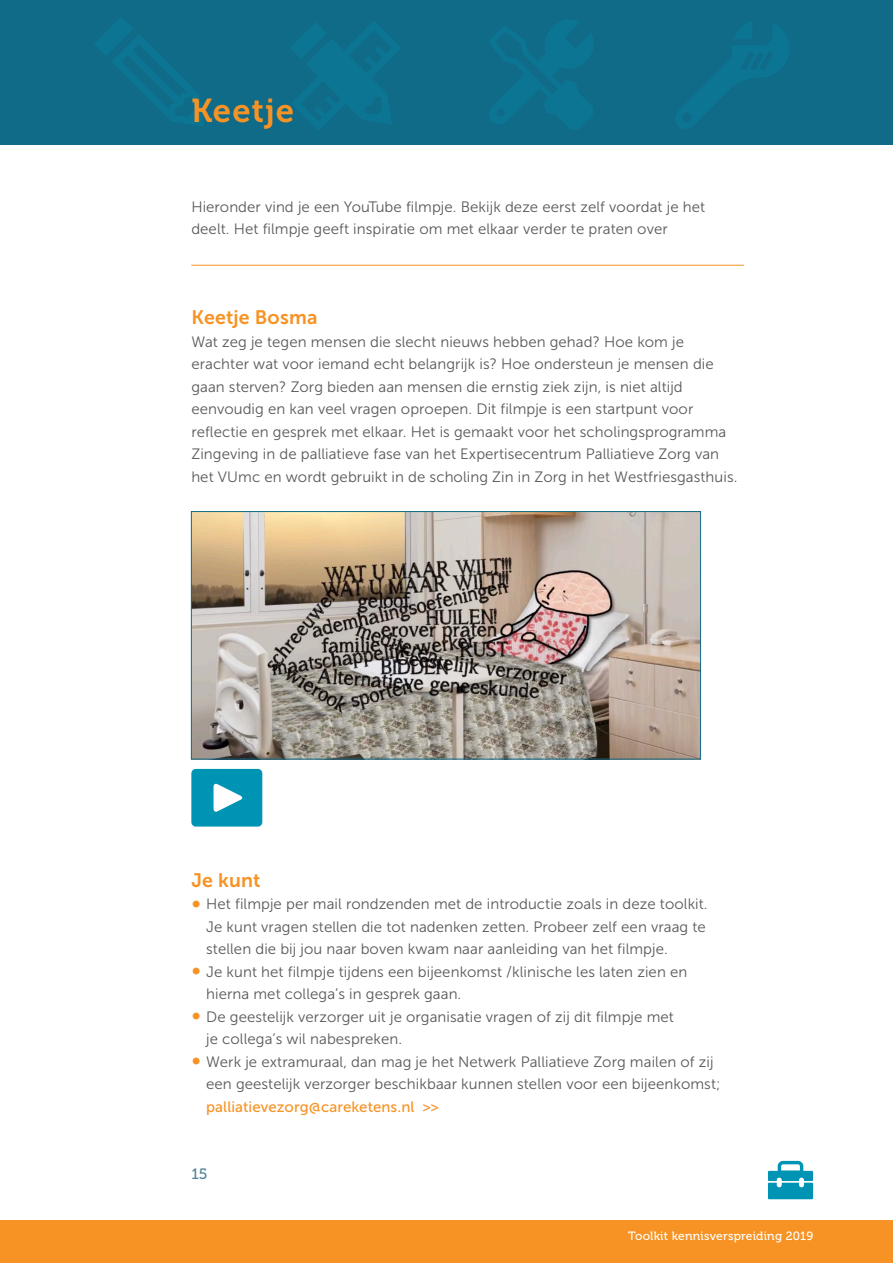
<style>
.page{position:relative;width:893px;height:1263px;background:#fff}
.page>*{position:absolute;margin:0;border:0;box-sizing:border-box;transform-origin:0 0}
.kop_oranje{font:33px "Museo 700";letter-spacing:.03em;color:#f79324}
.je_kunt{font:19.5px "Museo Sans 700";letter-spacing:.01em;color:#f79324}
.plat{font:15px/22.5px "Museo Sans 300";letter-spacing:.005em;color:#57585a}
.t1{font:15px "Museo 500";color:#56849d}
.t2{font:12px "Museo 500";letter-spacing:.02em;color:#fff}
.s1{font-size:24px;color:#f79324}
.s2{font-family:"Museo Sans 500";color:#f79324}
</style>
<div class="page">
<div style="left:0;top:1220px;width:893px;height:43px;background:#f79324"></div>
<svg style="left:768px;top:1161px;width:45px;height:38px"></svg>
<div style="left:0;top:0;width:893px;height:144px;background:#106b88"></div>
<svg style="left:489px;top:20px;width:104px;height:109px"></svg>
<svg style="left:95px;top:17px;width:108px;height:109px"></svg>
<svg style="left:291px;top:22px;width:109px;height:108px"></svg>
<svg style="left:676px;top:22px;width:113px;height:107px"></svg>
<hr style="left:191px;top:265px;width:553px;height:1px;background:#f79324">
<img style="left:193px;top:513px;width:506px;height:244px">
<div style="left:191px;top:511px;width:510px;height:248px;border:1px solid #106b88"></div>
<div style="left:191px;top:769px;width:71px;height:57px;background:#0094b4;border-radius:4px"></div>
<svg style="left:214px;top:783px;width:29px;height:29px"></svg>
<p class="kop_oranje" style="left:191px;top:92px;width:104px">Keetje</p>
<p class="plat" style="left:191px;top:195px;width:515px">Hieronder vind je een YouTube filmpje. Bekijk deze eerst zelf voordat je het deelt. Het filmpje geeft inspiratie om met elkaar verder te praten over</p>
<p class="je_kunt" style="left:191px;top:306px;width:128px">Keetje Bosma</p>
<p class="plat" style="left:191px;top:330px;width:548px">Wat zeg je tegen mensen die slecht nieuws hebben gehad? Hoe kom je erachter wat voor iemand echt belangrijk is? Hoe ondersteun je mensen die gaan sterven? Zorg bieden aan mensen die ernstig ziek zijn, is niet altijd eenvoudig en kan veel vragen oproepen. Dit filmpje is een startpunt voor reflectie en gesprek met elkaar. Het is gemaakt voor het scholingsprogramma Zingeving in de palliatieve fase van het Expertisecentrum Palliatieve Zorg van het VUmc en wordt gebruikt in de scholing Zin in Zorg in het Westfriesgasthuis.</p>
<p class="je_kunt" style="left:191px;top:869px;width:71px">Je kunt</p>
<p class="plat" style="left:206px;top:893px;width:503px;text-align:justify;text-indent:-15px"><span class="s1">•</span> Het filmpje per mail rondzenden met de introductie zoals in deze toolkit.<br>Je kunt vragen stellen die tot nadenken zetten. Probeer zelf een vraag te stellen die bij jou naar boven kwam naar aanleiding van het filmpje.</p>
<p class="plat" style="left:206px;top:960px;width:483px;text-indent:-15px"><span class="s1">•</span> Je kunt het filmpje tijdens een bijeenkomst /klinische les laten zien en hierna met collega’s in gesprek gaan.</p>
<p class="plat" style="left:206px;top:1005px;width:469px;text-indent:-15px"><span class="s1">•</span> De geestelijk verzorger uit je organisatie vragen of zij dit filmpje met je collega’s wil nabespreken.</p>
<p class="plat" style="left:206px;top:1050px;width:516px;text-indent:-15px"><span class="s1">•</span> Werk je extramuraal, dan mag je het Netwerk Palliatieve Zorg mailen of zij een geestelijk verzorger beschikbaar kunnen stellen voor een bijeenkomst; <span class="s2">palliatievezorg@careketens.nl &gt;&gt;</span></p>
<p class="t1" style="left:191px;top:1165px;width:18px">15</p>
<p class="t2" style="left:628px;top:1229px;width:187px">Toolkit kennisverspreiding 2019</p>
</div>
